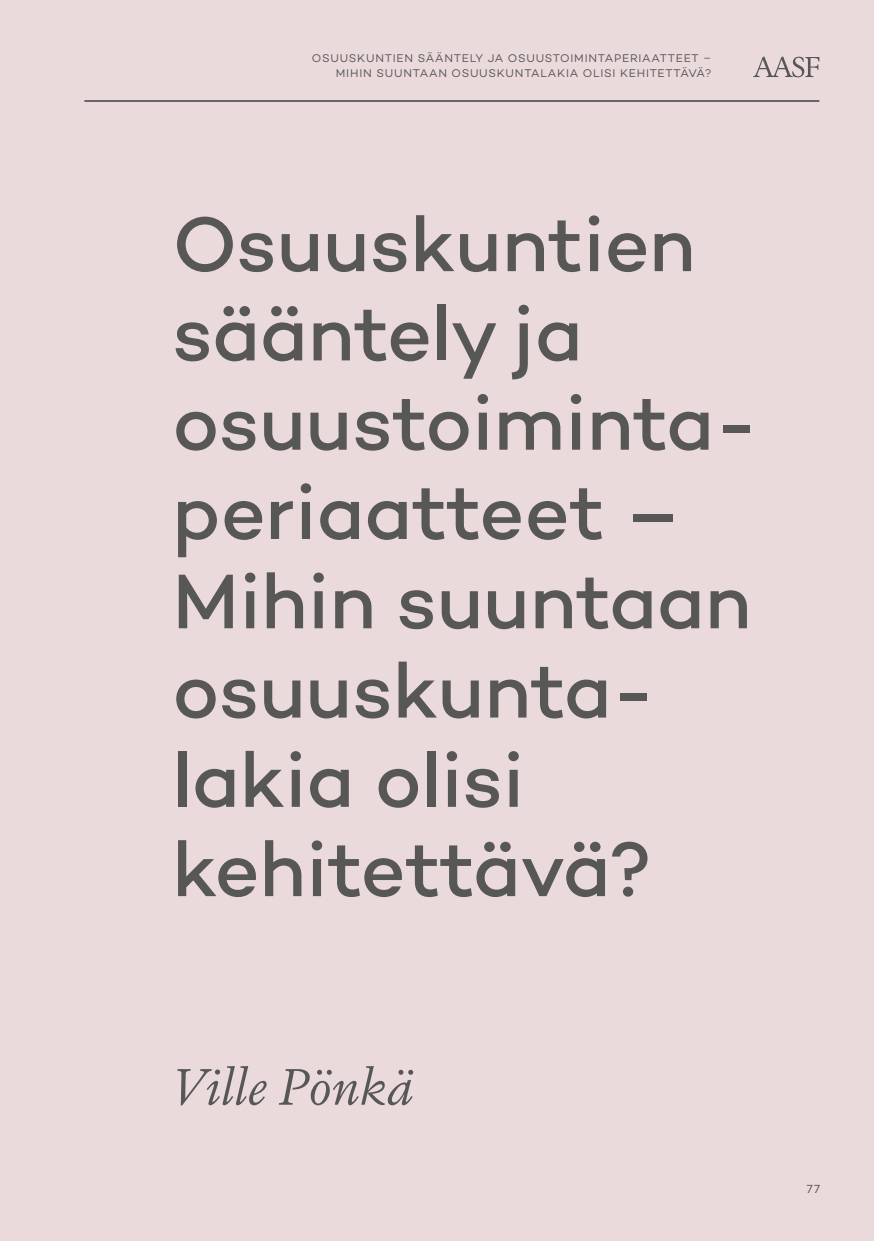
<style>
.page{position:relative;width:874px;height:1241px;background:#fff}
.page>*{position:absolute;margin:0;border:0;box-sizing:border-box;transform-origin:0 0}
.t1{font:500 78.75px/89.2px "Campton";letter-spacing:-.005em;color:#575756}
.t2{font:italic 52.5px "Chassi S";color:#575756}
.t3{font:11.9px "Campton";color:#575756}
.t4{font:11.38px/15.8px "Campton";letter-spacing:.07em;color:#575756;text-align:right}
</style>
<div class="page">
<div style="left:0;top:0;width:873px;height:1240px;background:#eadadb"></div>
<hr style="left:84px;top:100px;width:735px;height:2px;background:#575756">
<svg style="left:753px;top:56px;width:66px;height:21px"></svg>
<p class="t4" style="left:312px;top:50px;width:401px">OSUUSKUNTIEN SÄÄNTELY JA OSUUSTOIMINTAPERIAATTEET –<br>MIHIN SUUNTAAN OSUUSKUNTALAKIA OLISI KEHITETTÄVÄ?</p>
<p class="t1" style="left:172px;top:198px;width:586px">Osuuskuntien sääntely ja osuustoiminta&shy;periaatteet –<br>Mihin suuntaan osuuskunta&shy;lakia olisi kehitettävä?</p>
<p class="t2" style="left:172px;top:1055px;width:242px">Ville Pönkä</p>
<p class="t3" style="left:806px;top:1181px;width:15px">77</p>
</div>
